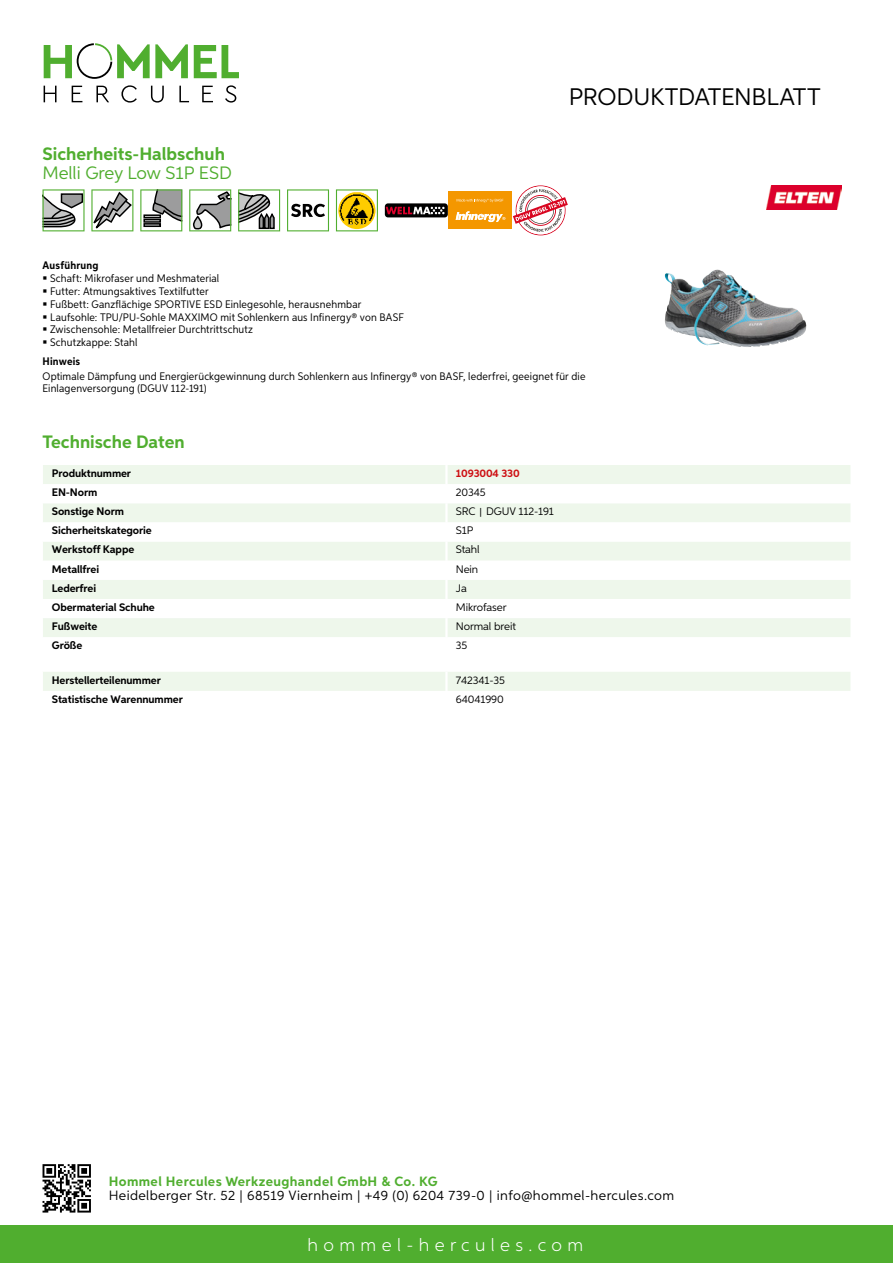
<style>
.page{position:relative;width:893px;height:1263px;background:#fff}
.page>*{position:absolute;margin:0;border:0;box-sizing:border-box;transform-origin:0 0}
.t1{font:24px "Aspira";letter-spacing:-.01em;color:#000}
.t2{font:700 18px "Aspira";color:#50ae2f}
.t3{font:300 18px "Aspira";letter-spacing:.3em;color:#fff}
.t4{font:18px "Aspira";color:#50ae2f}
.t5{font:13.5px "Aspira";letter-spacing:.03em;color:#000}
.t6{font:700 13.5px "Aspira";letter-spacing:.03em;color:#50ae2f}
.t7{font:10.95px/12.8px "Aspira Nar";letter-spacing:.015em;color:#000}
.t8{font:700 10.95px "Aspira";letter-spacing:-.01em;color:#000}
.t9{font:10.95px "Aspira";letter-spacing:-.01em;color:#000}
.t10{font:700 10.95px "Aspira Nar";letter-spacing:.02em;color:#000}
.t11{font:700 10.95px "Aspira";letter-spacing:-.01em;color:#cd1013}
.s1{font-family:"Wuerth Global";font-size:10.5px}
</style>
<div class="page">
<div style="left:0;top:1226px;width:893px;height:37px;background:#50ae2f"></div>
<svg style="left:43px;top:1164px;width:48px;height:48px"></svg>
<svg style="left:194px;top:45px;width:45px;height:33px"></svg>
<svg style="left:44px;top:43px;width:144px;height:36px"></svg>
<svg style="left:44px;top:86px;width:13px;height:16px"></svg>
<svg style="left:72px;top:86px;width:10px;height:16px"></svg>
<svg style="left:96px;top:86px;width:13px;height:16px"></svg>
<svg style="left:121px;top:85px;width:16px;height:18px"></svg>
<svg style="left:151px;top:86px;width:13px;height:17px"></svg>
<svg style="left:179px;top:86px;width:10px;height:16px"></svg>
<svg style="left:202px;top:86px;width:11px;height:16px"></svg>
<svg style="left:225px;top:85px;width:11px;height:18px"></svg>
<div style="left:43px;top:465px;width:807px;height:19px;background:#eef7eb"></div>
<svg style="left:43px;top:503px;width:807px;height:134px;fill:#eef7eb"></svg>
<hr style="left:445px;top:465px;width:3px;height:19px;background:#fff">
<hr style="left:445px;top:503px;width:3px;height:19px;background:#fff">
<hr style="left:445px;top:522px;width:3px;height:19px;background:#fff">
<hr style="left:445px;top:541px;width:3px;height:20px;background:#fff">
<hr style="left:445px;top:561px;width:3px;height:19px;background:#fff">
<hr style="left:445px;top:580px;width:3px;height:19px;background:#fff">
<hr style="left:445px;top:599px;width:3px;height:19px;background:#fff">
<hr style="left:445px;top:618px;width:3px;height:19px;background:#fff">
<div style="left:43px;top:672px;width:807px;height:19px;background:#eef7eb"></div>
<svg style="left:43px;top:189px;width:90px;height:42px"></svg>
<svg style="left:140px;top:189px;width:42px;height:42px"></svg>
<svg style="left:189px;top:189px;width:42px;height:42px"></svg>
<svg style="left:238px;top:189px;width:42px;height:42px"></svg>
<svg style="left:287px;top:189px;width:42px;height:42px"></svg>
<svg style="left:336px;top:189px;width:42px;height:42px"></svg>
<svg style="left:385px;top:203px;width:63px;height:14px"></svg>
<svg style="left:386px;top:207px;width:59px;height:7px"></svg>
<div style="left:449px;top:206px;width:63px;height:23px;background:#f49700"></div>
<div style="left:449px;top:192px;width:63px;height:14px;background:#f49700"></div>
<svg style="left:457px;top:199px;width:46px;height:3px"></svg>
<svg style="left:456px;top:211px;width:49px;height:11px"></svg>
<svg style="left:513px;top:185px;width:55px;height:50px"></svg>
<img style="left:665px;top:270px;width:126px;height:77px">
<img style="left:766px;top:185px;width:76px;height:24px">
<h2 class="t2" style="left:43px;top:142px;width:184px">Sicherheits-Halbschuh</h2>
<h2 class="t4" style="left:43px;top:162px;width:188px">Melli Grey Low S1P ESD</h2>
<h1 class="t1" style="left:569px;top:82px;width:253px">Produktdatenblatt</h1>
<p class="t10" style="left:43px;top:259px;width:58px">Ausführung</p>
<p class="t7" style="left:50px;top:272px;width:355px">Schaft: Mikrofaser und Meshmaterial<br>Futter: Atmungsaktives Textilfutter<br>Fußbett: Ganzflächige SPORTIVE ESD Einlegesohle, herausnehmbar Laufsohle: TPU/PU-Sohle MAXXIMO mit Sohlenkern aus Infinergy® von BASF Zwischensohle: Metallfreier Durchtrittschutz<br>Schutzkappe: Stahl</p>
<p class="t10" style="left:43px;top:355px;width:39px">Hinweis</p>
<p class="t7" style="left:43px;top:370px;width:544px;line-height:12px">Optimale Dämpfung und Energierückgewinnung durch Sohlenkern aus Infinergy® von BASF, lederfrei, geeignet für die<br>Einlagenversorgung (DGUV 112-191)</p>
<h2 class="t2" style="left:43px;top:431px;width:144px">Technische Daten</h2>
<p class="t8" style="left:52px;top:466px;width:81px">Produktnummer</p>
<p class="t11" style="left:456px;top:466px;width:65px">1093004 330</p>
<p class="t8" style="left:52px;top:486px;width:47px">EN-Norm</p>
<p class="t9" style="left:456px;top:486px;width:31px">20345</p>
<p class="t8" style="left:52px;top:505px;width:74px">Sonstige Norm</p>
<p class="t9" style="left:456px;top:505px;width:100px">SRC <span class="s1">|</span> DGUV 112-191</p>
<p class="t8" style="left:52px;top:524px;width:101px">Sicherheitskategorie</p>
<p class="t9" style="left:456px;top:524px;width:19px">S1P</p>
<p class="t8" style="left:52px;top:543px;width:84px">Werkstoff Kappe</p>
<p class="t9" style="left:456px;top:543px;width:25px">Stahl</p>
<p class="t8" style="left:52px;top:562px;width:49px">Metallfrei</p>
<p class="t9" style="left:456px;top:562px;width:24px">Nein</p>
<p class="t8" style="left:52px;top:581px;width:46px">Lederfrei</p>
<p class="t9" style="left:456px;top:581px;width:13px">Ja</p>
<p class="t8" style="left:52px;top:600px;width:104px">Obermaterial Schuhe</p>
<p class="t9" style="left:456px;top:600px;width:52px">Mikrofaser</p>
<p class="t8" style="left:52px;top:619px;width:47px">Fußweite</p>
<p class="t9" style="left:456px;top:620px;width:62px">N ormal breit</p>
<p class="t8" style="left:52px;top:639px;width:32px">Größe</p>
<p class="t9" style="left:456px;top:639px;width:13px">35</p>
<p class="t8" style="left:52px;top:673px;width:111px">Herstellerteilenummer</p>
<p class="t9" style="left:456px;top:673px;width:51px">742341-35</p>
<p class="t8" style="left:52px;top:692px;width:132px">Statistische Warennummer</p>
<p class="t9" style="left:456px;top:692px;width:49px">64041990</p>
<p class="t6" style="left:109px;top:1172px;width:330px">Hommel Hercules Werkzeughandel GmbH &amp; Co. KG</p>
<p class="t5" style="left:109px;top:1187px;width:567px">Heidelberger Str. 52 | 68519 Viernheim | +49 (0) 6204 739-0 | info@hommel-hercules.com</p>
<h2 class="t3" style="left:307px;top:1234px;width:277px">hommel-hercules.com</h2>
</div>
